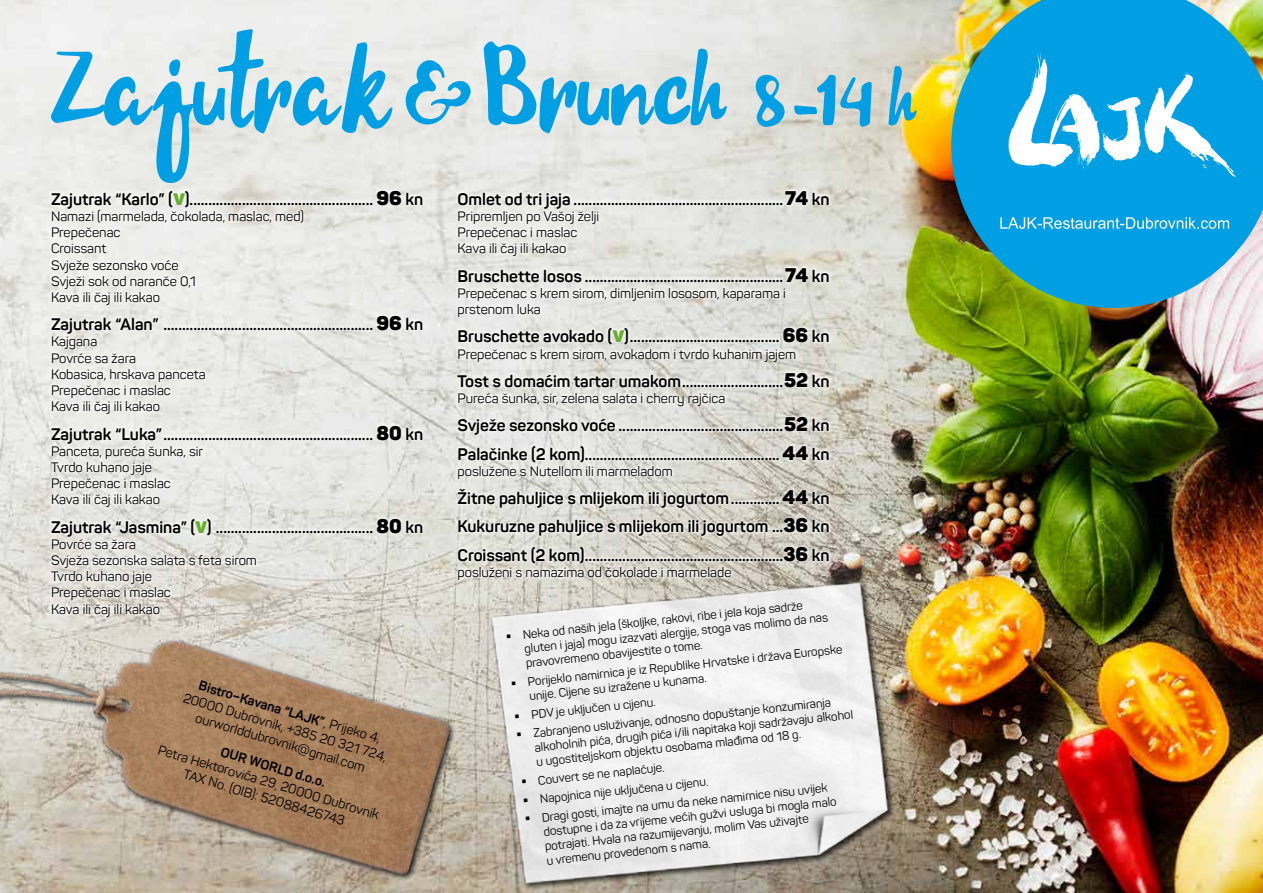
<style>
.page{position:relative;width:1263px;height:893px;background:#fff}
.page>*{position:absolute;margin:0;border:0;box-sizing:border-box;transform-origin:0 0}
.t1{font:125.25px "anana";color:#009fe3}
.t2{font:700 16.5px/28.3px "Panton";color:#000}
.t3{font:13.5px/16.2px "Panton";color:#000}
.t4{font:13.35px/15.9px "Panton";color:#000;text-align:center}
.t5{font:700 13.35px "Panton";color:#000}
.t6{font:12px/14.4px "Panton";color:#000}
.s1{font-size:96.75px}
.s2{font-weight:900;color:#67ad2f}
.s3{font-weight:900;font-size:19.5px}
.s4{font-weight:700}
</style>
<div class="page">
<img style="left:0;top:0;width:1263px;height:893px">
<svg style="left:48px;top:188px;width:784px;height:432px;fill:#e7e8e3"></svg>
<svg style="left:951px;top:0;width:312px;height:308px;background:#2ea5c1"></svg>
<svg style="left:1000px;top:217px;width:229px;height:12px;background:#47b9ea"></svg>
<svg style="left:1008px;top:50px;width:228px;height:127px"></svg>
<img style="left:0;top:587px;width:453px;height:291px">
<img style="left:485px;top:577px;width:412px;height:311px">
<svg style="left:507px;top:634px;width:4px;height:4px"></svg>
<svg style="left:512px;top:681px;width:4px;height:4px"></svg>
<svg style="left:515px;top:714px;width:4px;height:4px"></svg>
<svg style="left:517px;top:733px;width:4px;height:3px"></svg>
<svg style="left:522px;top:780px;width:4px;height:4px"></svg>
<svg style="left:524px;top:798px;width:4px;height:4px"></svg>
<svg style="left:526px;top:817px;width:4px;height:4px"></svg>
<h1 class="t1" style="left:51px;top:25px;width:867px">Zajutrak &amp; Brunch <span class="s1">8-14h</span></h1>
<p class="t2" style="left:51px;top:185px;width:374px">Zajutrak “Karlo” (<span class="s2">V</span>)................................................. <span class="s3">96</span> kn</p>
<p class="t3" style="left:51px;top:208px;width:254px">Namazi (marmelada, čokolada, maslac, med)<br>Prepečenac<br>Croissant<br>Svježe sezonsko voće<br>Svježi sok od naranče 0,1<br>Kava ili čaj ili kakao</p>
<p class="t2" style="left:51px;top:310px;width:374px">Zajutrak “Alan” ........................................................ <span class="s3">96</span> kn</p>
<p class="t3" style="left:51px;top:334px;width:156px">Kajgana<br>Povrće sa žara<br>Kobasica, hrskava panceta<br>Prepečenac i maslac<br>Kava ili čaj ili kakao</p>
<p class="t2" style="left:51px;top:419px;width:374px">Zajutrak “Luka”........................................................ <span class="s3">80</span> kn</p>
<p class="t3" style="left:51px;top:443px;width:154px">Panceta, pureća šunka, sir<br>Tvrdo kuhano jaje<br>Prepečenac i maslac<br>Kava ili čaj ili kakao</p>
<p class="t2" style="left:51px;top:513px;width:374px">Zajutrak “Jasmina” (<span class="s2">V</span>) .......................................... <span class="s3">80</span> kn</p>
<p class="t3" style="left:51px;top:536px;width:207px">Povrće sa žara<br>Svježa sezonska salata s feta sirom<br>Tvrdo kuhano jaje<br>Prepečenac i maslac<br>Kava ili čaj ili kakao</p>
<p class="t2" style="left:457px;top:185px;width:374px">Omlet od tri jaja ........................................................<span class="s3">74</span> kn</p>
<p class="t3" style="left:457px;top:208px;width:143px">Pripremljen po Vašoj želji<br>Prepečenac i maslac<br>Kava ili čaj ili kakao</p>
<p class="t2" style="left:457px;top:262px;width:374px">Bruschette losos .....................................................<span class="s3">74</span> kn</p>
<p class="t3" style="left:457px;top:285px;width:330px">Prepečenac s krem sirom, dimljenim lososom, kaparama i prstenom luka</p>
<p class="t2" style="left:457px;top:322px;width:374px">Bruschette avokado (<span class="s2">V</span>)........................................ <span class="s3">66</span> kn</p>
<p class="t3" style="left:457px;top:346px;width:340px">Prepečenac s krem sirom, avokadom i tvrdo kuhanim jajem</p>
<p class="t2" style="left:457px;top:367px;width:374px">Tost s domaćim tartar umakom...........................<span class="s3">52</span> kn</p>
<p class="t3" style="left:457px;top:390px;width:269px">Pureća šunka, sir, zelena salata i cherry rajčica</p>
<p class="t2" style="left:457px;top:411px;width:374px">Svježe sezonsko voće ............................................<span class="s3">52</span> kn<br>Palačinke (2 kom).................................................... <span class="s3">44</span> kn</p>
<p class="t3" style="left:457px;top:463px;width:217px">poslužene s Nutellom ili marmeladom</p>
<p class="t2" style="left:457px;top:484px;width:374px;text-align:justify">Žitne pahuljice s mlijekom ili jogurtom............. <span class="s3">44</span> kn Kukuruzne pahuljice s mlijekom ili jogurtom ...<span class="s3">36</span> kn Croissant (2 kom).....................................................<span class="s3">36</span> kn</p>
<p class="t3" style="left:457px;top:564px;width:275px">posluženi s namazima od čokolade i marmelade</p>
<p class="t6" style="left:522px;top:627px;width:307px;rotate:-6deg">Neka od naših jela (školjke, rakovi, ribe i jela koja sadrže gluten i jaja) mogu izazvati alergije, stoga vas molimo da nas pravovremeno obavijestite o tome.</p>
<p class="t6" style="left:527px;top:675px;width:318px;rotate:-6deg">Porijeklo namirnica je iz Republike Hrvatske i država Europske unije. Cijene su izražene u kunama.</p>
<p class="t6" style="left:530px;top:705px;width:301px;line-height:18.6px;rotate:-6deg">PDV je uključen u cijenu.<br>Zabranjeno usluživanje, odnosno dopuštanje konzumiranja</p>
<p class="t4" style="left:191px;top:673px;width:213px;rotate:17deg"><span class="s4">Bistro–Kavana “LAJK”</span>, Prijeko 4,<br>20000 Dubrovnik, +385 20 321 724, ourworlddubrovnik@gmail.com</p>
<p class="t6" style="left:534px;top:740px;width:322px;rotate:-6deg">alkoholnih pića, drugih pića i/ili napitaka koji sadržavaju alkohol u ugostiteljskom objektu osobama mlađima od 18 g.</p>
<p class="t6" style="left:537px;top:771px;width:288px;line-height:18.6px;rotate:-6deg">Couvert se ne naplaćuje.<br>Napojnica nije uključena u cijenu.<br>Dragi gosti, imajte na umu da neke namirnice nisu uvijek</p>
<p class="t4" style="left:161px;top:741px;width:232px;rotate:17deg">Petra Hektorovića 29, 20000 Dubrovnik</p>
<p class="t5" style="left:224px;top:743px;width:110px;rotate:17deg">OUR WORLD d.o.o.</p>
<p class="t4" style="left:186px;top:765px;width:169px;rotate:17deg">TAX No. (OIB): 52088426743</p>
<p class="t6" style="left:543px;top:825px;width:296px;rotate:-6deg">dostupne i da za vrijeme većih gužvi usluga bi mogla malo potrajati. Hvala na razumijevanju, molim Vas uživajte<br>u vremenu provedenom s nama.</p>
</div>
